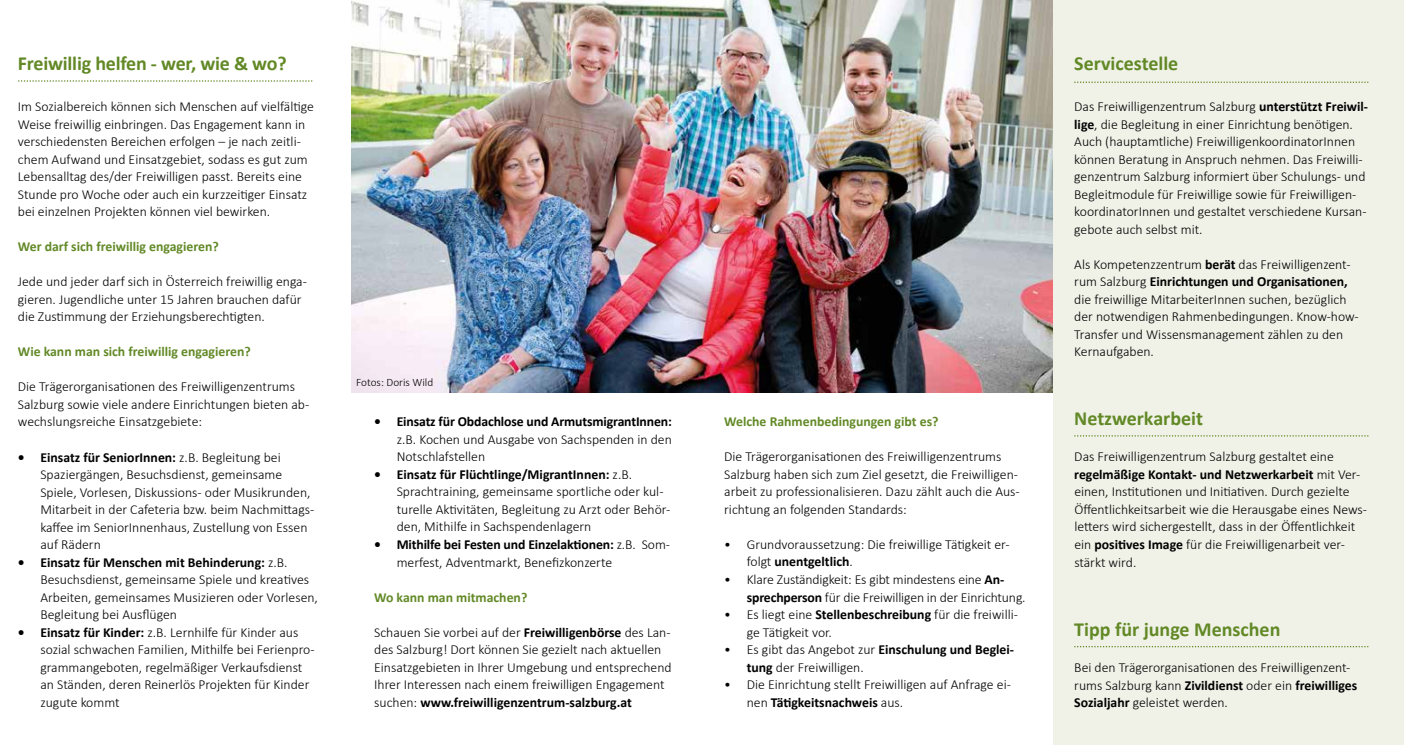
<style>
.page{position:relative;width:1404px;height:745px;background:#fff}
.page>*{position:absolute;margin:0;border:0;box-sizing:border-box;transform-origin:0 0}
.t1{font:700 20px "Calibri";color:#628926}
.t2{font:300 13.75px/17.5px "Calibri";color:#000}
.t3{font:700 13.75px "Calibri";color:#628926}
.t4{font:700 13.75px "Calibri";letter-spacing:-.01em;color:#000}
.t5{font:300 11.25px "Calibri";color:#000}
.s1{font-weight:700}
</style>
<div class="page">
<div style="left:1052px;top:0;width:351px;height:744px;background:#f0f2e8"></div>
<svg style="left:1074px;top:82px;width:294px;height:1px"></svg>
<img style="left:351px;top:0;width:701px;height:392px">
<svg style="left:18px;top:80px;width:294px;height:2px"></svg>
<svg style="left:1074px;top:435px;width:294px;height:1px"></svg>
<h1 class="t1" style="left:18px;top:51px;width:270px">Freiwillig helfen - wer, wie &amp; wo?</h1>
<p class="t2" style="left:18px;top:97px;width:297px">Im Sozialbereich können sich Menschen auf vielfältige Weise freiwillig einbringen. Das Engagement kann in verschiedensten Bereichen erfolgen – je nach zeitli&shy;chem Aufwand und Einsatzgebiet, sodass es gut zum Lebensalltag des/der Freiwilligen passt. Bereits eine Stunde pro Woche oder auch ein kurzzeitiger Einsatz bei einzelnen Projekten können viel bewirken.</p>
<p class="t3" style="left:18px;top:238px;width:202px">Wer darf sich freiwillig engagieren?</p>
<p class="t2" style="left:18px;top:273px;width:290px">Jede und jeder darf sich in Österreich freiwillig enga&shy;gieren. Jugendliche unter 15 Jahren brauchen dafür die Zustimmung der Erziehungsberechtigten.</p>
<p class="t3" style="left:18px;top:343px;width:234px">Wie kann man sich freiwillig engagieren?</p>
<p class="t2" style="left:18px;top:378px;width:293px">Die Trägerorganisationen des Freiwilligenzentrums<br>Salzburg sowie viele andere Einrichtungen bieten ab&shy;wechslungsreiche Einsatzgebiete:</p>
<p class="t2" style="left:40px;top:448px;width:275px;text-indent:-22px"><span class="s1">• Einsatz für SeniorInnen:</span> z.B. Begleitung bei Spaziergängen, Besuchsdienst, gemeinsame Spiele, Vorlesen, Diskussions- oder Musikrunden, Mitarbeit in der Cafeteria bzw. beim Nachmittags&shy;kaffee im SeniorInnenhaus, Zustellung von Essen auf Rädern</p>
<p class="t2" style="left:40px;top:553px;width:279px;text-indent:-22px"><span class="s1">• Einsatz für Menschen mit Behinderung:</span> z.B.<br>Besuchsdienst, gemeinsame Spiele und kreatives Arbeiten, gemeinsames Musizieren oder Vorlesen, Begleitung bei Ausflügen</p>
<p class="t2" style="left:40px;top:623px;width:276px;text-indent:-22px"><span class="s1">• Einsatz für Kinder:</span> z.B. Lernhilfe für Kinder aus sozial schwachen Familien, Mithilfe bei Ferienpro&shy;grammangeboten, regelmäßiger Verkaufsdienst an Ständen, deren Reinerlös Projekten für Kinder zugute kommt</p>
<p class="t5" style="left:356px;top:375px;width:78px">Fotos: Doris Wild</p>
<p class="t4" style="left:374px;top:412px;width:299px">• Einsatz für Obdachlose und ArmutsmigrantInnen:</p>
<p class="t2" style="left:396px;top:430px;width:276px">z.B. Kochen und Ausgabe von Sachspenden in den<br>Notschlafstellen</p>
<p class="t2" style="left:396px;top:465px;width:275px;text-indent:-22px"><span class="s1">• Einsatz für Flüchtlinge/MigrantInnen:</span> z.B.<br>Sprachtraining, gemeinsame sportliche oder kul&shy;turelle Aktivitäten, Begleitung zu Arzt oder Behör&shy;den, Mithilfe in Sachspendenlagern</p>
<p class="t2" style="left:396px;top:535px;width:275px;text-indent:-22px"><span class="s1">• Mithilfe bei Festen und Einzelaktionen:</span> z.B. Som&shy;merfest, Adventmarkt, Benefizkonzerte</p>
<p class="t3" style="left:374px;top:587px;width:155px">Wo kann man mitmachen?</p>
<p class="t2" style="left:374px;top:622px;width:299px">Schauen Sie vorbei auf der <span class="s1">Freiwilligenbörse</span> des Lan&shy;des Salzburg! Dort können Sie gezielt nach aktuellen Einsatzgebieten in Ihrer Umgebung und entsprechend Ihrer Interessen nach einem freiwilligen Engagement suchen: <span class="s1">www.freiwilligenzentrum-salzburg.at</span></p>
<p class="t3" style="left:724px;top:412px;width:216px">Welche Rahmenbedingungen gibt es?</p>
<p class="t2" style="left:724px;top:447px;width:297px">Die Trägerorganisationen des Freiwilligenzentrums Salzburg haben sich zum Ziel gesetzt, die Freiwilligen&shy;arbeit zu professionalisieren. Dazu zählt auch die Aus&shy;richtung an folgenden Standards:</p>
<p class="t2" style="left:746px;top:535px;width:264px;text-indent:-22px">• Grundvoraussetzung: Die freiwillige Tätigkeit er&shy;folgt <span class="s1">unentgeltlich</span>.</p>
<p class="t2" style="left:746px;top:570px;width:280px;text-indent:-22px">• Klare Zuständigkeit: Es gibt mindestens eine <span class="s1">An&shy;sprechperson</span> für die Freiwilligen in der Einrichtung.</p>
<p class="t2" style="left:746px;top:605px;width:273px;text-indent:-22px">• Es liegt eine <span class="s1">Stellenbeschreibung</span> für die freiwilli&shy;ge Tätigkeit vor.</p>
<p class="t2" style="left:746px;top:640px;width:269px;text-indent:-22px">• Es gibt das Angebot zur <span class="s1">Einschulung und Beglei&shy;tung</span> der Freiwilligen.</p>
<p class="t2" style="left:746px;top:675px;width:266px;text-indent:-22px">• Die Einrichtung stellt Freiwilligen auf Anfrage ei&shy;nen <span class="s1">Tätigkeitsnachweis</span> aus.</p>
<h1 class="t1" style="left:1074px;top:51px;width:106px">Servicestelle</h1>
<p class="t2" style="left:1074px;top:97px;width:295px">Das Freiwilligenzentrum Salzburg <span class="s1">unterstützt Freiwil&shy;lige</span>, die Begleitung in einer Einrichtung benötigen.<br>Auch (hauptamtliche) FreiwilligenkoordinatorInnen können Beratung in Anspruch nehmen. Das Freiwilli&shy;genzentrum Salzburg informiert über Schulungs- und Begleitmodule für Freiwillige sowie für Freiwilligen&shy;koordinatorInnen und gestaltet verschiedene Kursan&shy;gebote auch selbst mit.</p>
<p class="t2" style="left:1074px;top:255px;width:286px">Als Kompetenzzentrum <span class="s1">berät</span> das Freiwilligenzent&shy;rum Salzburg <span class="s1">Einrichtungen und Organisationen, </span>die freiwillige MitarbeiterInnen suchen, bezüglich der notwendigen Rahmenbedingungen. Know-how-Transfer und Wissensmanagement zählen zu den Kernaufgaben.</p>
<h1 class="t1" style="left:1074px;top:405px;width:130px">Netzwerkarbeit</h1>
<p class="t2" style="left:1074px;top:447px;width:294px">Das Freiwilligenzentrum Salzburg gestaltet eine <span class="s1">regelmäßige Kontakt- und Netzwerkarbeit</span> mit Ver&shy;einen, Institutionen und Initiativen. Durch gezielte Öffentlichkeitsarbeit wie die Herausgabe eines News&shy;letters wird sichergestellt, dass in der Öffentlichkeit ein <span class="s1">positives Image</span> für die Freiwilligenarbeit ver&shy;stärkt wird.</p>
<h1 class="t1" style="left:1074px;top:616px;width:208px">Tipp für junge Menschen</h1>
<p class="t2" style="left:1074px;top:658px;width:284px">Bei den Trägerorganisationen des Freiwilligenzent&shy;rums Salzburg kann <span class="s1">Zivildienst</span> oder ein <span class="s1">freiwilliges<br>Sozialjahr</span> geleistet werden.</p>
</div>
